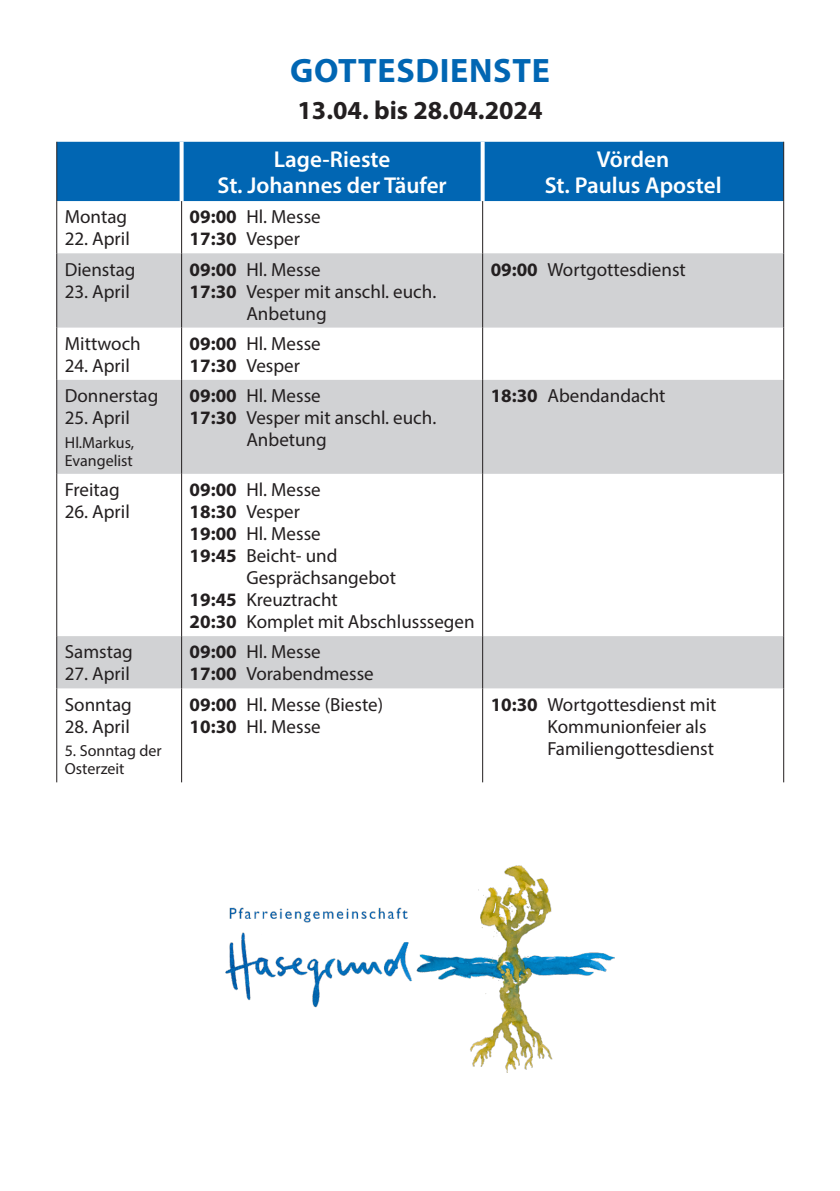
<style>
.page{position:relative;width:840px;height:1191px;background:#fff}
.page>*{position:absolute;margin:0;border:0;box-sizing:border-box;transform-origin:0 0}
.Fließtext{font:700 34px "Myriad Pro";letter-spacing:.02em;color:#0166b3}
.Fließtext-2{font:700 26px "Myriad Pro";color:#231f20}
.t1{font:600 23px/26px "Myriad Pro";color:#fff;text-align:center}
.t2{font:19px/22px "Myriad Pro";color:#231f20}
.t3{font:16px/18px "Myriad Pro";color:#231f20}
.s1{font-weight:700}
</style>
<div class="page">
<img style="left:225px;top:865px;width:389px;height:207px">
<div style="left:57px;top:142px;width:725px;height:59px;background:#0166b3"></div>
<svg style="left:57px;top:253px;width:725px;height:435px;fill:#d1d2d4"></svg>
<hr style="left:782px;top:142px;width:1px;height:59px;background:#231f20">
<hr style="left:181px;top:201px;width:1px;height:52px;background:#231f20">
<hr style="left:482px;top:201px;width:1px;height:52px;background:#231f20">
<hr style="left:181px;top:253px;width:1px;height:74px;background:#231f20">
<hr style="left:482px;top:253px;width:1px;height:74px;background:#231f20">
<hr style="left:181px;top:327px;width:1px;height:53px;background:#231f20">
<hr style="left:482px;top:327px;width:1px;height:53px;background:#231f20">
<hr style="left:181px;top:380px;width:1px;height:94px;background:#231f20">
<hr style="left:482px;top:380px;width:1px;height:94px;background:#231f20">
<hr style="left:181px;top:474px;width:1px;height:162px;background:#231f20">
<hr style="left:482px;top:474px;width:1px;height:162px;background:#231f20">
<hr style="left:181px;top:636px;width:1px;height:52px;background:#231f20">
<hr style="left:482px;top:636px;width:1px;height:52px;background:#231f20">
<hr style="left:181px;top:688px;width:1px;height:94px;background:#231f20">
<hr style="left:482px;top:688px;width:1px;height:94px;background:#231f20">
<hr style="left:56px;top:142px;width:1px;height:59px;background:#231f20">
<svg style="left:179px;top:142px;width:4px;height:59px"></svg>
<svg style="left:480px;top:142px;width:4px;height:59px"></svg>
<hr style="left:56px;top:201px;width:1px;height:52px;background:#231f20">
<hr style="left:782px;top:201px;width:1px;height:52px;background:#231f20">
<hr style="left:56px;top:253px;width:1px;height:74px;background:#231f20">
<hr style="left:782px;top:253px;width:1px;height:74px;background:#231f20">
<hr style="left:56px;top:327px;width:1px;height:53px;background:#231f20">
<hr style="left:782px;top:327px;width:1px;height:53px;background:#231f20">
<hr style="left:56px;top:380px;width:1px;height:94px;background:#231f20">
<hr style="left:782px;top:380px;width:1px;height:94px;background:#231f20">
<hr style="left:56px;top:474px;width:1px;height:162px;background:#231f20">
<hr style="left:782px;top:474px;width:1px;height:162px;background:#231f20">
<hr style="left:56px;top:636px;width:1px;height:52px;background:#231f20">
<hr style="left:782px;top:636px;width:1px;height:52px;background:#231f20">
<hr style="left:56px;top:688px;width:1px;height:94px;background:#231f20">
<hr style="left:782px;top:688px;width:1px;height:94px;background:#231f20">
<p class="t2" style="left:65px;top:206px;width:64px">Montag</p>
<p class="t2" style="left:65px;top:228px;width:67px">22. April</p>
<p class="t2" style="left:65px;top:258px;width:72px">Dienstag</p>
<p class="t2" style="left:65px;top:280px;width:67px">23. April</p>
<p class="t2" style="left:65px;top:332px;width:77px">Mittwoch</p>
<p class="t2" style="left:65px;top:354px;width:67px">24. April</p>
<p class="t2" style="left:65px;top:384px;width:95px">Donnerstag</p>
<p class="t2" style="left:65px;top:406px;width:67px">25. April</p>
<p class="t3" style="left:65px;top:433px;width:71px">Hl.Markus,<br>Evangelist</p>
<p class="t2" style="left:65px;top:478px;width:56px">Freitag</p>
<p class="t2" style="left:65px;top:500px;width:67px">26. April</p>
<p class="t2" style="left:65px;top:640px;width:70px">Samstag</p>
<p class="t2" style="left:65px;top:662px;width:67px">27. April</p>
<p class="t2" style="left:65px;top:693px;width:68px">Sonntag</p>
<p class="t2" style="left:65px;top:715px;width:67px">28. April</p>
<p class="t3" style="left:65px;top:741px;width:98px">5. Sonntag der<br>Osterzeit</p>
<p class="Fließtext" style="left:290px;top:49px;width:261px">GOTTESDIENSTE</p>
<p class="Fließtext-2" style="left:297px;top:93px;width:246px">13.04. bis 28.04.2024</p>
<p class="t1" style="left:217px;top:146px;width:231px">Lage-Rieste<br>St. Johannes der Täufer</p>
<p class="t1" style="left:544px;top:146px;width:178px">Vörden<br>St. Paulus Apostel</p>
<p class="t2" style="left:189px;top:206px;width:133px"><span class="s1">09:00</span> Hl. Messe<br><span class="s1">17:30</span> Vesper</p>
<p class="t2" style="left:189px;top:258px;width:133px"><span class="s1">09:00</span> Hl. Messe</p>
<p class="t2" style="left:189px;top:280px;width:248px"><span class="s1">17:30</span> Vesper mit anschl. euch.</p>
<p class="t2" style="left:246px;top:302px;width:82px">Anbetung</p>
<p class="t2" style="left:189px;top:332px;width:133px"><span class="s1">09:00</span> Hl. Messe<br><span class="s1">17:30</span> Vesper</p>
<p class="t2" style="left:189px;top:384px;width:133px"><span class="s1">09:00</span> Hl. Messe</p>
<p class="t2" style="left:189px;top:406px;width:248px"><span class="s1">17:30</span> Vesper mit anschl. euch.</p>
<p class="t2" style="left:246px;top:428px;width:82px">Anbetung</p>
<p class="t2" style="left:189px;top:478px;width:133px"><span class="s1">09:00</span> Hl. Messe</p>
<p class="t2" style="left:189px;top:500px;width:112px"><span class="s1">18:30</span> Vesper</p>
<p class="t2" style="left:189px;top:522px;width:133px"><span class="s1">19:00</span> Hl. Messe</p>
<p class="t2" style="left:189px;top:544px;width:149px"><span class="s1">19:45</span> Beicht- und</p>
<p class="t2" style="left:246px;top:566px;width:151px">Gesprächsangebot</p>
<p class="t2" style="left:189px;top:588px;width:150px"><span class="s1">19:45</span> Kreuztracht</p>
<p class="t2" style="left:189px;top:610px;width:286px"><span class="s1">20:30</span> Komplet mit Abschlusssegen</p>
<p class="t2" style="left:189px;top:640px;width:185px"><span class="s1">09:00</span> Hl. Messe<br><span class="s1">17:00</span> Vorabendmesse</p>
<p class="t2" style="left:490px;top:258px;width:197px"><span class="s1">09:00</span> Wortgottesdienst</p>
<p class="t2" style="left:490px;top:384px;width:176px"><span class="s1">18:30</span> Abendandacht</p>
<p class="t2" style="left:189px;top:693px;width:195px"><span class="s1">09:00</span> Hl. Messe (Bieste)<br><span class="s1">10:30</span> Hl. Messe</p>
<p class="t2" style="left:547px;top:693px;width:170px;text-indent:-57px"><span class="s1">10:30</span> Wortgottesdienst mit<br>Kommunionfeier als<br>Familiengottesdienst</p>
</div>
